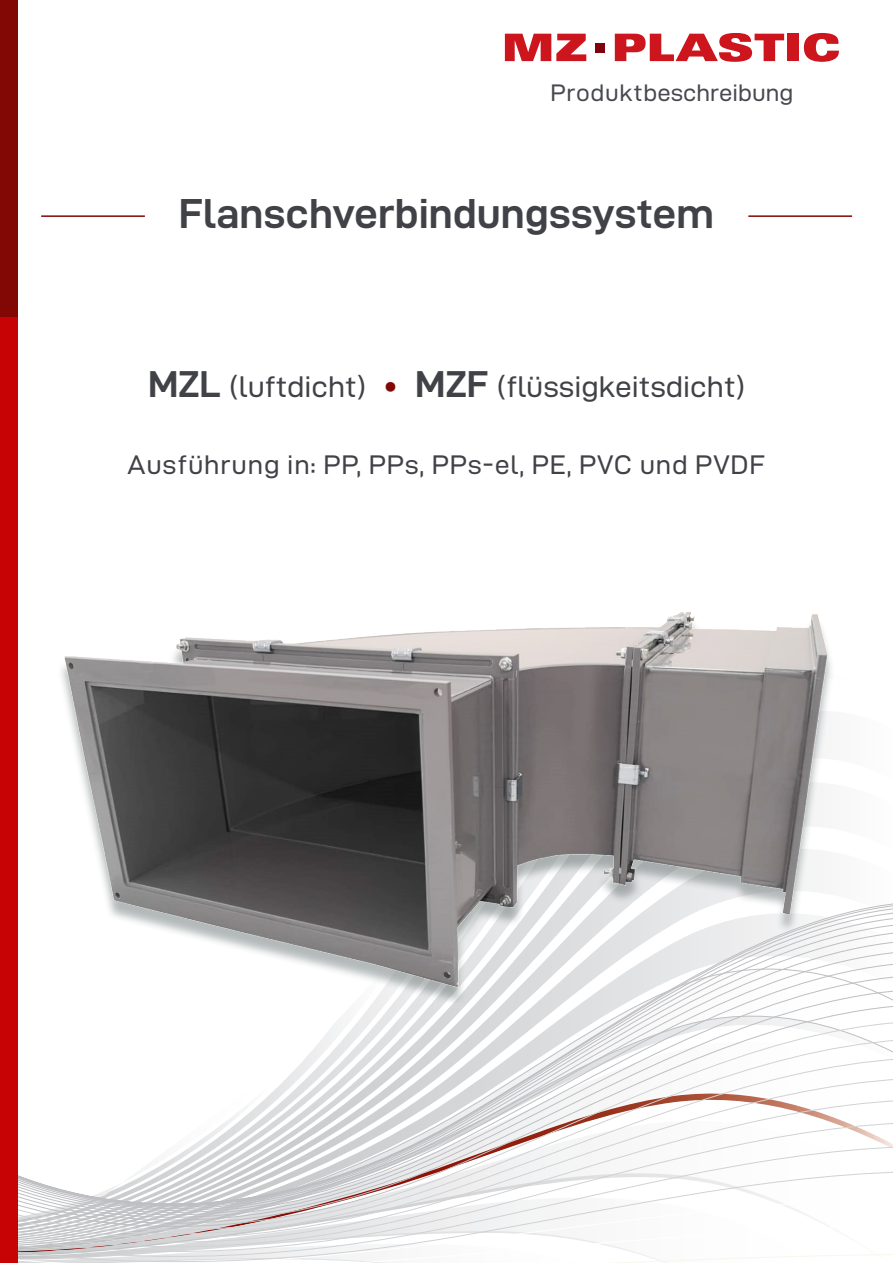
<style>
.page{position:relative;width:893px;height:1263px;background:#fff}
.page>*{position:absolute;margin:0;border:0;box-sizing:border-box;transform-origin:0 0}
.t1{font:42px "D DIN Exp Bold";color:#414247}
.t2{font:30px "D DIN Exp";color:#414247}
.t3{font:27px "D DIN Exp";letter-spacing:.03em;color:#414247}
.t4{font:24px "D DIN Exp";color:#47494e}
.s1{font-family:"D DIN Exp Bold";font-size:37.5px}
.s2{font-family:"D DIN Exp Bold";font-size:33px;color:#820805}
</style>
<div class="page">
<svg style="left:17px;top:1247px;width:876px;height:16px"></svg>
<svg style="left:17px;top:902px;width:876px;height:345px"></svg>
<div style="left:0;top:316px;width:17px;height:947px;background:#c70305"></div>
<div style="left:0;top:0;width:17px;height:316px;background:#820805"></div>
<hr style="left:41px;top:215px;width:104px;height:2px;background:#820805">
<hr style="left:748px;top:215px;width:104px;height:2px;background:#820805">
<img style="left:39px;top:612px;width:849px;height:391px">
<div style="left:595px;top:43px;width:10px;height:10px;background:#7f020e"></div>
<svg style="left:804px;top:33px;width:35px;height:29px"></svg>
<div style="left:787px;top:34px;width:12px;height:27px;background:#cd151d"></div>
<svg style="left:615px;top:33px;width:169px;height:29px"></svg>
<svg style="left:505px;top:34px;width:81px;height:27px"></svg>
<p class="t4" style="left:550px;top:80px;width:245px">Produktbeschreibung</p>
<p class="t1" style="left:179px;top:191px;width:537px">Flanschverbindungssystem</p>
<p class="t2" style="left:148px;top:370px;width:598px"><span class="s1">MZL</span> (luftdicht) <span class="s2">•</span> <span class="s1">MZF</span> (flüssigkeitsdicht)</p>
<p class="t3" style="left:128px;top:449px;width:639px">Ausführung in: PP, PPs, PPs-el, PE, PVC und PVDF</p>
</div>
